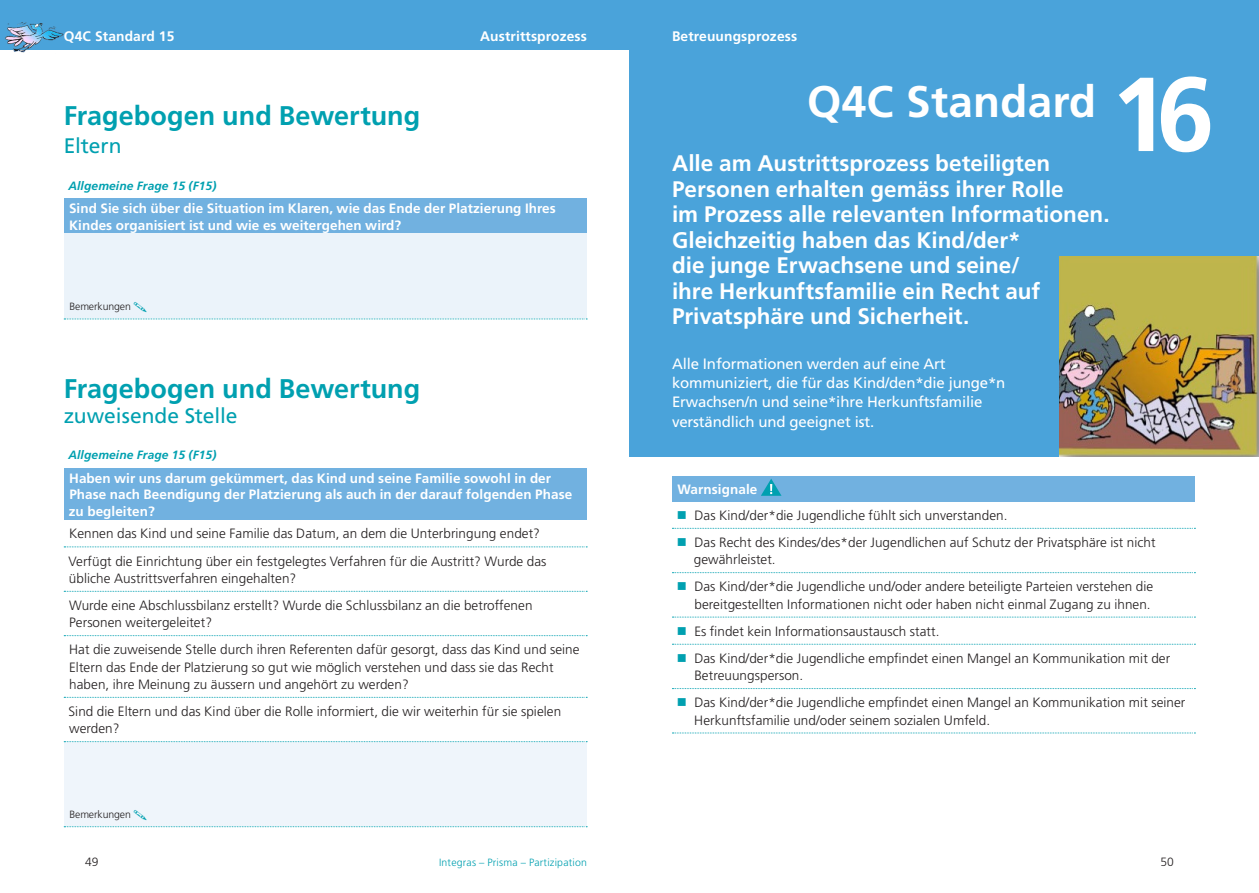
<style>
.page{position:relative;width:1259px;height:893px;background:#fff}
.page>*{position:absolute;margin:0;border:0;box-sizing:border-box;transform-origin:0 0}
.t1{font:700 105px "Frutiger LT Pro";color:#fff}
.t2{font:700 44.1px "Frutiger LT Pro";letter-spacing:.005em;color:#fff}
.t3{font:700 27px "Frutiger LT Pro";color:#00a0b0}
.t4{font:700 22.5px/25.5px "Frutiger LT Pro";color:#fff}
.t5{font:21px "Frutiger LT Pro";color:#00a0b0}
.t6{font:15px/19.2px "Frutiger LT Pro";letter-spacing:-.01em;color:#fff}
.t7{font:700 13.8px "Frutiger LT Pro";letter-spacing:.01em;color:#fff}
.t8{font:300 13.5px/17.2px "Frutiger LT Pro";letter-spacing:.005em;color:#231f20}
.t9{font:700 13.5px/16.5px "Frutiger LT Pro";letter-spacing:.005em;color:#fff}
.t10{font:italic 700 12px "Frutiger LT Pro";letter-spacing:.01em;color:#00a0b0}
.t11{font:300 12px "Frutiger LT Pro";color:#231f20}
.t12{font:300 10.5px "Frutiger LT Pro";letter-spacing:.02em;color:#00a0b0}
.t13{font:300 10.5px "Frutiger LT Pro";letter-spacing:-.01em;color:#231f20}
.s1{color:#00a0b0}
</style>
<div class="page">
<div style="left:0;top:0;width:1259px;height:50px;background:#4aa3da"></div>
<div style="left:629px;top:0;width:630px;height:456px;background:#4aa3da"></div>
<img style="left:1059px;top:256px;width:200px;height:200px">
<div style="left:672px;top:476px;width:522px;height:25px;background:#71b1e0"></div>
<svg style="left:672px;top:528px;width:523px;height:1px"></svg>
<svg style="left:672px;top:572px;width:523px;height:1px"></svg>
<svg style="left:672px;top:617px;width:523px;height:1px"></svg>
<svg style="left:672px;top:644px;width:523px;height:1px"></svg>
<svg style="left:672px;top:688px;width:523px;height:1px"></svg>
<svg style="left:672px;top:733px;width:523px;height:1px"></svg>
<svg style="left:761px;top:479px;width:20px;height:17px"></svg>
<img style="left:5px;top:22px;width:59px;height:31px">
<div style="left:64px;top:468px;width:522px;height:52px;background:#71b1e0"></div>
<div style="left:64px;top:742px;width:522px;height:85px;background:#eff5fb"></div>
<svg style="left:64px;top:546px;width:523px;height:1px"></svg>
<svg style="left:64px;top:591px;width:523px;height:1px"></svg>
<svg style="left:64px;top:635px;width:523px;height:1px"></svg>
<svg style="left:64px;top:697px;width:523px;height:1px"></svg>
<svg style="left:64px;top:741px;width:523px;height:1px"></svg>
<svg style="left:64px;top:826px;width:523px;height:1px"></svg>
<div style="left:64px;top:199px;width:522px;height:35px;background:#71b1e0"></div>
<div style="left:64px;top:234px;width:522px;height:85px;background:#ebf3fa"></div>
<svg style="left:64px;top:319px;width:523px;height:1px"></svg>
<p class="t7" style="left:64px;top:28px;width:112px">Q4C Standard 15</p>
<p class="t7" style="left:480px;top:28px;width:108px">Austrittsprozess</p>
<p class="t7" style="left:672px;top:28px;width:127px">Betreuungsprozess</p>
<h3 class="t3" style="left:64px;top:99px;width:358px">Fragebogen und Bewertung</h3>
<h3 class="t5" style="left:64px;top:134px;width:59px">Eltern</h3>
<p class="t10" style="left:68px;top:179px;width:149px">Allgemeine Frage 15 (F15)</p>
<p class="t9" style="left:69px;top:200px;width:488px">Sind Sie sich über die Situation im Klaren, wie das Ende der Platzierung Ihres<br>Kindes organisiert ist und wie es weitergehen wird?</p>
<p class="t13" style="left:69px;top:301px;width:63px">Bemerkungen</p>
<h3 class="t3" style="left:64px;top:372px;width:358px">Fragebogen und Bewertung</h3>
<h3 class="t5" style="left:64px;top:403px;width:175px">zuweisende Stelle</h3>
<h2 class="t2" style="left:807px;top:76px;width:290px">Q4C Standard</h2>
<p class="t4" style="left:672px;top:151px;width:439px">Alle am Austrittsprozess beteiligten Personen erhalten gemäss ihrer Rolle<br>im Prozess alle relevanten Informationen.<br>Gleichzeitig haben das Kind/der*<br>die junge Erwachsene und seine/<br>ihre Herkunftsfamilie ein Recht auf Privatsphäre und Sicherheit.</p>
<p class="t6" style="left:672px;top:354px;width:335px">Alle Informationen werden auf eine Art kommuniziert, die für das Kind/den*die junge*n Erwachsen/n und seine*ihre Herkunftsfamilie verständlich und geeignet ist.</p>
<h1 class="t1" style="left:1110px;top:52px;width:106px">16</h1>
<p class="t10" style="left:68px;top:448px;width:149px">Allgemeine Frage 15 (F15)</p>
<p class="t9" style="left:69px;top:470px;width:505px">Haben wir uns darum gekümmert, das Kind und seine Familie sowohl in der<br>Phase nach Beendigung der Platzierung als auch in der darauf folgenden Phase zu begleiten?</p>
<p class="t8" style="left:69px;top:520px;width:479px;line-height:27.2px">Kennen das Kind und seine Familie das Datum, an dem die Unterbringung endet?<br>Verfügt die Einrichtung über ein festgelegtes Verfahren für die Austritt? Wurde das</p>
<p class="t8" style="left:69px;top:565px;width:465px;line-height:27.2px">übliche Austrittsverfahren eingehalten?<br>Wurde eine Abschlussbilanz erstellt? Wurde die Schlussbilanz an die betroffenen</p>
<p class="t8" style="left:69px;top:609px;width:512px;line-height:27.2px">Personen weitergeleitet?<br>Hat die zuweisende Stelle durch ihren Referenten dafür gesorgt, dass das Kind und seine</p>
<p class="t8" style="left:69px;top:658px;width:486px">Eltern das Ende der Platzierung so gut wie möglich verstehen und dass sie das Recht haben, ihre Meinung zu äussern und angehört zu werden?</p>
<p class="t8" style="left:68px;top:703px;width:494px">Sind die Eltern und das Kind über die Rolle informiert, die wir weiterhin für sie spielen werden?</p>
<p class="t13" style="left:69px;top:808px;width:63px">Bemerkungen</p>
<p class="t11" style="left:85px;top:854px;width:15px">49</p>
<p class="t12" style="left:439px;top:856px;width:149px">Integras – Prisma – Partizipation</p>
<p class="t9" style="left:677px;top:481px;width:81px">Warnsignale</p>
<p class="t8" style="left:677px;top:507px;width:332px"><span class="s1">■</span> Das Kind/der*die Jugendliche fühlt sich unverstanden.</p>
<p class="t8" style="left:694px;top:534px;width:463px;text-indent:-17px"><span class="s1">■</span> Das Recht des Kindes/des*der Jugendlichen auf Schutz der Privatsphäre ist nicht gewährleistet.</p>
<p class="t8" style="left:677px;top:578px;width:478px;text-align:right"><span class="s1">■</span> Das Kind/der*die Jugendliche und/oder andere beteiligte Parteien verstehen die bereitgestellten Informationen nicht oder haben nicht einmal Zugang zu ihnen.</p>
<p class="t8" style="left:677px;top:622px;width:264px"><span class="s1">■</span> Es findet kein Informationsaustausch statt.</p>
<p class="t8" style="left:694px;top:650px;width:477px;text-indent:-18px"><span class="s1">■</span> Das Kind/der*die Jugendliche empfindet einen Mangel an Kommunikation mit der<br>Betreuungsperson.</p>
<p class="t8" style="left:694px;top:694px;width:492px;text-indent:-17px"><span class="s1">■</span> Das Kind/der*die Jugendliche empfindet einen Mangel an Kommunikation mit seiner<br>Herkunftsfamilie und/oder seinem sozialen Umfeld.</p>
<p class="t11" style="left:1160px;top:854px;width:15px">50</p>
</div>
